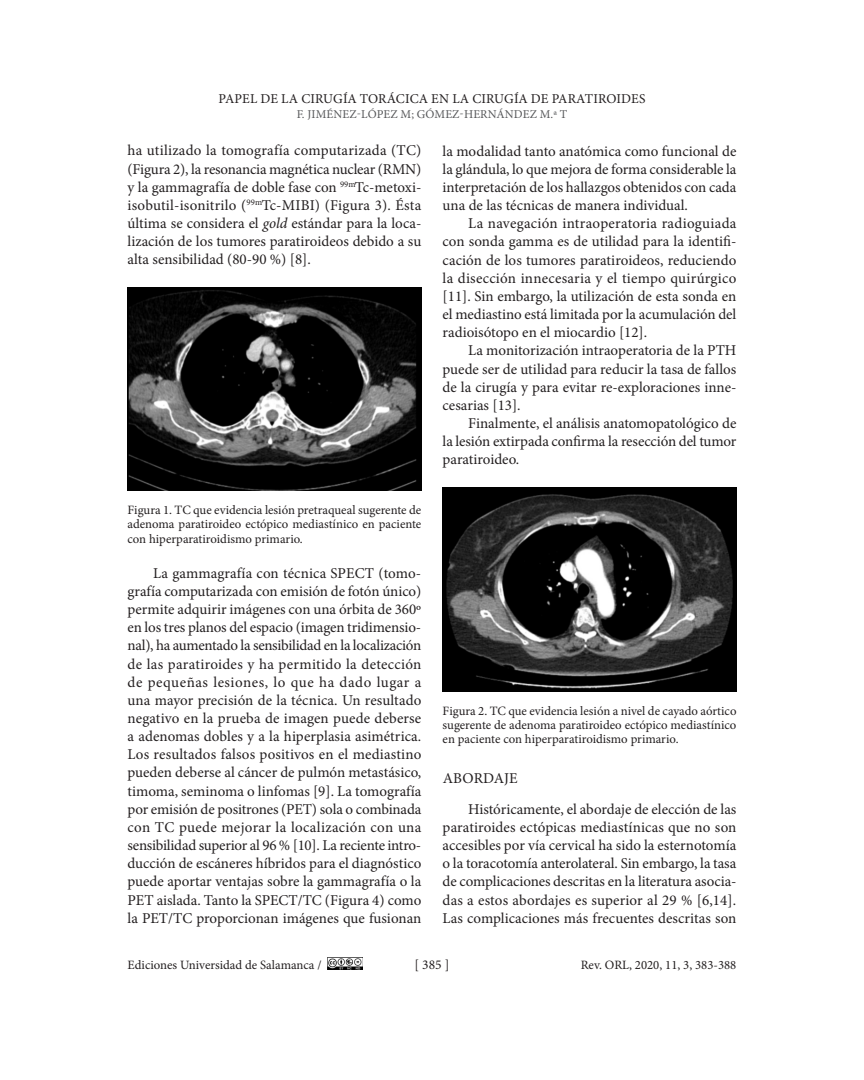
<style>
.page{position:relative;width:864px;height:1080px;background:#fff}
.page>*{position:absolute;margin:0;border:0;box-sizing:border-box;transform-origin:0 0}
.t1{font:15px/18.1px "Minion Pro";color:#231f20;text-align:justify}
.t2{font:13.5px "Minion Pro";letter-spacing:.01em;color:#231f20}
.t3{font:12.75px/14.4px "Minion Pro";color:#231f20;text-align:justify}
.t4{font:12px "Minion Pro";letter-spacing:.01em;color:#57585a}
.s1{font-style:italic}
</style>
<div class="page">
<img style="left:328px;top:957px;width:34px;height:12px">
<img style="left:128px;top:288px;width:293px;height:202px">
<img style="left:443px;top:488px;width:293px;height:203px">
<p class="t2" style="left:219px;top:89px;width:428px">PAPEL DE LA CIRUGÍA TORÁCICA EN LA CIRUGÍA DE PARATIROIDES</p>
<p class="t4" style="left:297px;top:106px;width:272px">F. JIMÉNEZ-LÓPEZ M; GÓMEZ-HERNÁNDEZ M.ª T</p>
<p class="t1" style="left:128px;top:142px;width:295px">ha utilizado la tomografía computarizada (TC) (Figura 2), la resonancia magnética nuclear (RMN) y la gammagrafía de doble fase con <sup>99m</sup>Tc-metoxi&shy;isobutil-isonitrilo (<sup>99m</sup>Tc-MIBI) (Figura 3). Ésta última se considera el <span class="s1">gold</span> estándar para la loca&shy;lización de los tumores paratiroideos debido a su alta sensibilidad (80-90 %) [8].</p>
<p class="t3" style="left:128px;top:502px;width:295px">Figura 1. TC que evidencia lesión pretraqueal sugerente de adenoma paratiroideo ectópico mediastínico en paciente con hiperparatiroidismo primario.</p>
<p class="t1" style="left:128px;top:564px;width:295px;text-indent:26px">La gammagrafía con técnica SPECT (tomo&shy;grafía computarizada con emisión de fotón único) permite adquirir imágenes con una órbita de 360º en los tres planos del espacio (imagen tridimensio&shy;nal), ha aumentado la sensibilidad en la localización de las paratiroides y ha permitido la detección de pequeñas lesiones, lo que ha dado lugar a una mayor precisión de la técnica. Un resultado negativo en la prueba de imagen puede deberse a adenomas dobles y a la hiperplasia asimétrica.<br>Los resultados falsos positivos en el mediastino pueden deberse al cáncer de pulmón metastásico, timoma, seminoma o linfomas [9]. La tomografía por emisión de positrones (PET) sola o combinada con TC puede mejorar la localización con una sensibilidad superior al 96 % [10]. La reciente intro&shy;ducción de escáneres híbridos para el diagnóstico puede aportar ventajas sobre la gammagrafía o la PET aislada. Tanto la SPECT/TC (Figura 4) como la PET/TC proporcionan imágenes que fusionan</p>
<p class="t1" style="left:443px;top:142px;width:295px">la modalidad tanto anatómica como funcional de la glándula, lo que mejora de forma considerable la interpretación de los hallazgos obtenidos con cada una de las técnicas de manera individual.</p>
<p class="t1" style="left:443px;top:214px;width:295px;text-indent:26px">La navegación intraoperatoria radioguiada con sonda gamma es de utilidad para la identifi&shy;cación de los tumores paratiroideos, reduciendo la disección innecesaria y el tiempo quirúrgico [11]. Sin embargo, la utilización de esta sonda en el mediastino está limitada por la acumulación del radioisótopo en el miocardio [12].</p>
<p class="t1" style="left:443px;top:342px;width:295px;text-indent:26px">La monitorización intraoperatoria de la PTH puede ser de utilidad para reducir la tasa de fallos de la cirugía y para evitar re-exploraciones inne&shy;cesarias [13].</p>
<p class="t1" style="left:443px;top:414px;width:295px;text-indent:26px">Finalmente, el análisis anatomopatológico de la lesión extirpada confirma la resección del tumor paratiroideo.</p>
<p class="t3" style="left:443px;top:703px;width:295px">Figura 2. TC que evidencia lesión a nivel de cayado aórtico sugerente de adenoma paratiroideo ectópico mediastínico en paciente con hiperparatiroidismo primario.</p>
<p class="t1" style="left:468px;top:763px;width:270px;line-height:30.9px;text-indent:-25px">ABORDAJE<br>Históricamente, el abordaje de elección de las</p>
<p class="t1" style="left:443px;top:818px;width:295px">paratiroides ectópicas mediastínicas que no son accesibles por vía cervical ha sido la esternotomía o la toracotomía anterolateral. Sin embargo, la tasa de complicaciones descritas en la literatura asocia&shy;das a estos abordajes es superior al 29 % [6,14].<br>Las complicaciones más frecuentes descritas son</p>
<p class="t3" style="left:128px;top:958px;width:196px">Ediciones Universidad de Salamanca /</p>
<p class="t2" style="left:415px;top:956px;width:36px">[ 385 ]</p>
<p class="t3" style="left:581px;top:958px;width:157px">Rev. ORL, 2020, 11, 3, 383-388</p>
</div>
